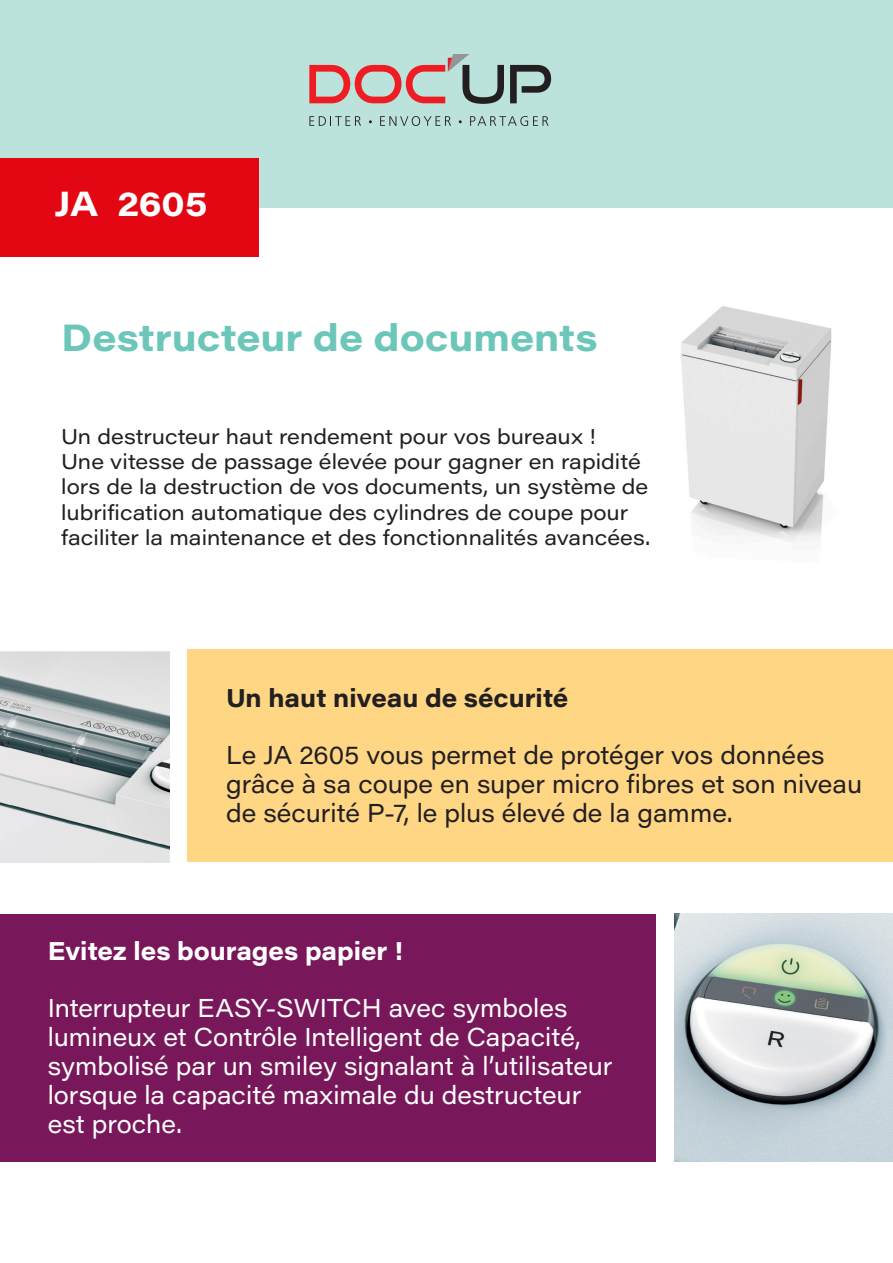
<style>
.page{position:relative;width:893px;height:1263px;background:#fff}
.page>*{position:absolute;margin:0;border:0;box-sizing:border-box;transform-origin:0 0}
.t1{font:700 37.5px "Acumin Pro Wide";color:#6cc7ba}
.t2{font:700 34.5px "Acumin Pro Wide";color:#fff}
.t3{font:25.5px/28.8px "Acumin Pro Wide";color:#fff;scale:.94 1}
.t4{font:25.5px/28.8px "Acumin Pro Wide";color:#231f20;scale:.94 1}
.t5{font:700 25.5px "Acumin Pro Wide";color:#fff;scale:.94 1}
.t6{font:700 25.5px "Acumin Pro Wide";letter-spacing:-.005em;color:#231f20;scale:.94 1}
.t7{font:21px/25.2px "Acumin Pro Wide";color:#231f20}
</style>
<div class="page">
<div style="left:1px;top:0;width:892px;height:207px;background:#bbe2db"></div>
<div style="left:0;top:158px;width:259px;height:99px;background:#e30613"></div>
<svg style="left:510px;top:65px;width:41px;height:38px"></svg>
<svg style="left:309px;top:54px;width:195px;height:50px"></svg>
<svg style="left:309px;top:116px;width:52px;height:10px"></svg>
<svg style="left:380px;top:116px;width:71px;height:10px"></svg>
<svg style="left:470px;top:116px;width:79px;height:10px"></svg>
<img style="left:681px;top:306px;width:151px;height:237px">
<div style="left:187px;top:650px;width:705px;height:212px;background:#fed684"></div>
<img style="left:0;top:652px;width:169px;height:210px">
<div style="left:0;top:914px;width:655px;height:247px;background:#78175a"></div>
<img style="left:674px;top:914px;width:219px;height:247px">
<p class="t2" style="left:55px;top:179px;width:155px">JA 2605</p>
<p class="t1" style="left:61px;top:310px;width:538px">Destructeur de documents</p>
<p class="t7" style="left:61px;top:423px;width:536px">Un destructeur haut rendement pour vos bureaux !</p>
<p class="t7" style="left:61px;top:448px;width:590px">Une vitesse de passage élevée pour gagner en rapidité lors de la destruction de vos documents, un système de lubrification automatique des cylindres de coupe pour faciliter la maintenance et des fonctionnalités avancées.</p>
<p class="t6" style="left:226px;top:679px;width:365px">Un haut niveau de sécurité</p>
<p class="t4" style="left:226px;top:739px;width:678px">Le JA 2605 vous permet de protéger vos données grâce à sa coupe en super micro fibres et son niveau de sécurité P-7, le plus élevé de la gamme.</p>
<p class="t5" style="left:48px;top:932px;width:379px">Evitez les bourages papier !</p>
<p class="t3" style="left:48px;top:993px;width:602px">Interrupteur EASY-SWITCH avec symboles lumineux et Contrôle Intelligent de Capacité, symbolisé par un smiley signalant à l’utilisateur lorsque la capacité maximale du destructeur est proche.</p>
</div>
